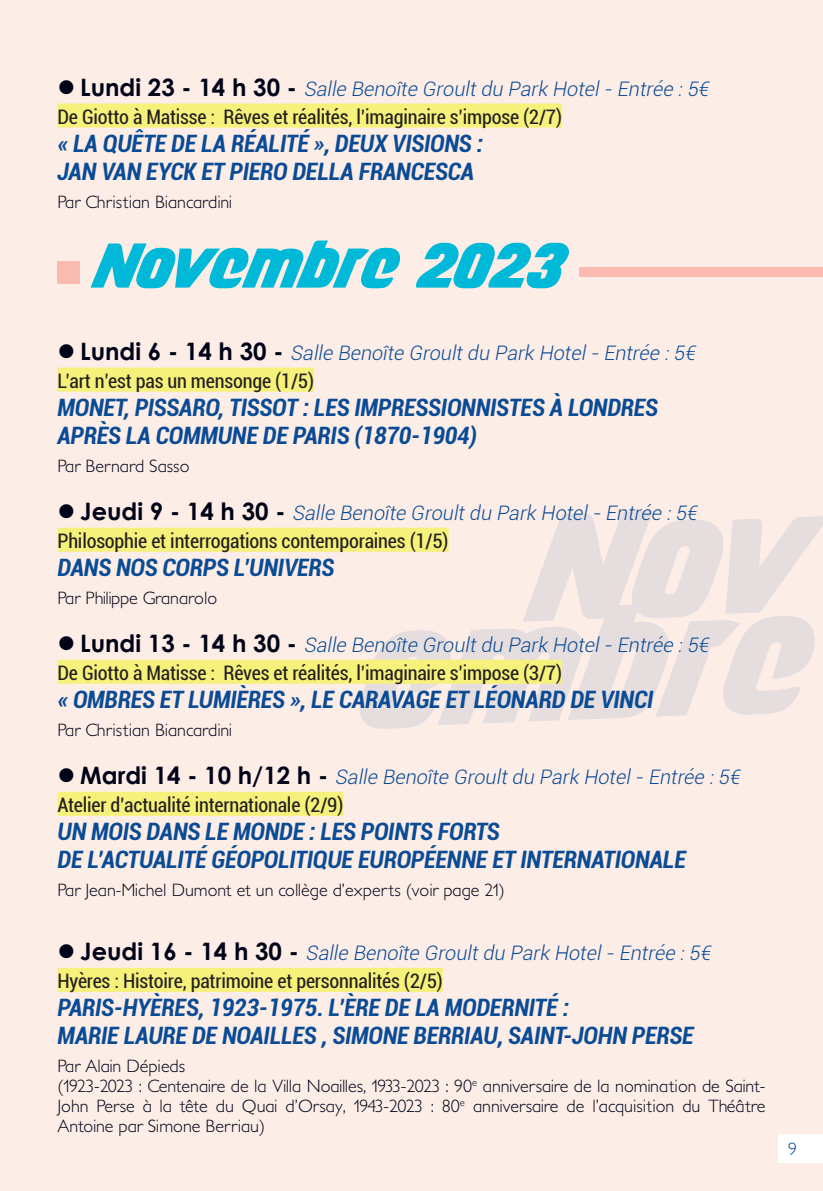
<style>
.page{position:relative;width:823px;height:1191px;background:#fff}
.page>*{position:absolute;margin:0;border:0;box-sizing:border-box;transform-origin:0 0}
.t1{font:144px "Longhaul";color:#0a4b95}
.t2{font:60px "Longhaul";color:#00b9d8}
.t3{font:italic 700 condensed 24px/28px "Roboto";letter-spacing:-.01em;color:#0a4b95}
.t4{font:condensed 20px/28px "Roboto";letter-spacing:-.01em;color:#231f20}
.t5{font:italic 300 20px/28px "Roboto";color:#0a4b95}
.t6{font:300 18px/20px "Petita";color:#000317}
.t7{font:300 18px "Petita";color:#0a4b95}
.s1{color:#000317}
.s2{font-family:"Century Gothic";font-weight:700;font-stretch:normal;font-size:24px;color:#000317}
.s3{font-weight:300;font-style:italic;font-stretch:normal;color:#0a4b95}
.s4{font-family:"Century Gothic";font-weight:700;font-style:normal;font-size:24px;color:#000317}
.s5{font-weight:400;font-style:normal;font-stretch:condensed;color:#231f20}
</style>
<div class="page">
<div style="left:0;top:0;width:822px;height:1191px;background:#fdede7"></div>
<div style="left:778px;top:1134px;width:44px;height:28px;background:#fff"></div>
<hr style="left:0;top:0;width:1px;height:1191px;background:#fbc5b0">
<div style="left:57px;top:104px;width:504px;height:24px;background:#f6f17a"></div>
<div style="left:57px;top:368px;width:257px;height:24px;background:#f6f17a"></div>
<div style="left:57px;top:528px;width:391px;height:24px;background:#f6f17a"></div>
<div style="left:57px;top:660px;width:504px;height:24px;background:#f6f17a"></div>
<div style="left:57px;top:792px;width:286px;height:24px;background:#f6f17a"></div>
<div style="left:57px;top:968px;width:385px;height:24px;background:#f6f17a"></div>
<div style="left:57px;top:261px;width:23px;height:22px;background:#f9bbb0"></div>
<div style="left:579px;top:267px;width:243px;height:10px;background:#f9bbb0"></div>
<p class="t4" style="left:57px;top:74px;width:656px"><span class="s1">●</span> <span class="s2">L u n d i 2 3 - 1 4 h 3 0 -</span> <span class="s3">Salle Benoîte Groultdu Park Hotel-Entrée :5€<br></span>De Giotto à Matisse : Rêves et réalités, l’imaginaire s’impose (2/7)</p>
<p class="t3" style="left:57px;top:128px;width:427px">« LA QUÊTE DE LA RÉALITÉ », DEUX VISIONS :<br>JAN VAN EYCK ET PIERO DELLA FRANCESCA</p>
<p class="t6" style="left:57px;top:192px;width:176px">Par Christian Biancardini</p>
<h2 class="t2" style="left:97px;top:235px;width:471px">Novembre 2023</h2>
<p class="t5" style="left:57px;top:338px;width:643px"><span class="s1">●</span> <span class="s4">L u n d i 6 - 1 4 h 3 0 -</span> Salle Benoîte Groultdu Park Hotel-Entrée :5€<br><span class="s5">L’art n’est pas un mensonge (1/5)</span></p>
<p class="t3" style="left:57px;top:392px;width:602px">MONET, PISSARO, TISSOT : LES IMPRESSIONNISTES À LONDRES<br>APRÈS LA COMMUNE DE PARIS (1870-1904)</p>
<p class="t6" style="left:57px;top:456px;width:133px">Par Bernard Sasso</p>
<p class="t4" style="left:57px;top:498px;width:645px"><span class="s1">●</span> <span class="s2">J e u d i 9 - 1 4 h 3 0 -</span> <span class="s3">Salle Benoîte Groultdu Park Hotel-Entrée :5€<br></span>Philosophie et interrogations contemporaines (1/5)</p>
<p class="t3" style="left:57px;top:552px;width:278px">DANS NOS CORPS L’UNIVERS</p>
<p class="t6" style="left:57px;top:588px;width:161px">Par Philippe Granarolo</p>
<p class="t4" style="left:57px;top:630px;width:656px"><span class="s1">●</span> <span class="s2">L u n d i 1 3 - 1 4 h 3 0 -</span> <span class="s3">Salle Benoîte Groultdu Park Hotel-Entrée :5€<br></span>De Giotto à Matisse : Rêves et réalités, l’imaginaire s’impose (3/7)</p>
<p class="t3" style="left:57px;top:684px;width:597px">« OMBRES ET LUMIÈRES », LE CARAVAGE ET LÉONARD DE VINCI</p>
<p class="t6" style="left:57px;top:720px;width:176px">Par Christian Biancardini</p>
<p class="t5" style="left:57px;top:762px;width:687px"><span class="s1">●</span> <span class="s4">M a rd i 1 4 - 1 0 h / 1 2 h -</span> Salle Benoîte Groultdu Park Hotel-Entrée :5€<br><span class="s5">Atelier d’actualité internationale (2/9)</span></p>
<p class="t3" style="left:57px;top:816px;width:629px">UN MOIS DANS LE MONDE : LES POINTS FORTS<br>DE L’ACTUALITÉ GÉOPOLITIQUE EUROPÉENNE ET INTERNATIONALE</p>
<p class="t6" style="left:57px;top:880px;width:448px">Par Jean-Michel Dumont et un collège d’experts (voir page 21)</p>
<h1 class="t1" style="left:361px;top:600px;width:453px;rotate:-2deg">embre</h1>
<p class="t4" style="left:57px;top:938px;width:658px"><span class="s1">●</span> <span class="s2">J e u d i 1 6 - 1 4 h 3 0 -</span> <span class="s3">Salle Benoîte Groultdu Park Hotel-Entrée :5€<br></span>Hyères : Histoire, patrimoine et personnalités (2/5)</p>
<p class="t3" style="left:57px;top:992px;width:637px">PARIS-HYÈRES, 1923-1975. L’ÈRE DE LA MODERNITÉ :<br>MARIE LAURE DE NOAILLES , SIMONE BERRIAU, SAINT-JOHN PERSE</p>
<p class="t6" style="left:57px;top:1056px;width:709px">Par Alain Dépieds<br>(1923-2023 : Centenaire de la Villa Noailles, 1933-2023 : 90<sup>e</sup> anniversaire de la nomination de Saint-John Perse à la tête du Quai d’Orsay, 1943-2023 : 80<sup>e</sup> anniversaire de l’acquisition du Théâtre Antoine par Simone Berriau)</p>
<p class="t7" style="left:787px;top:1138px;width:10px">9</p>
</div>
